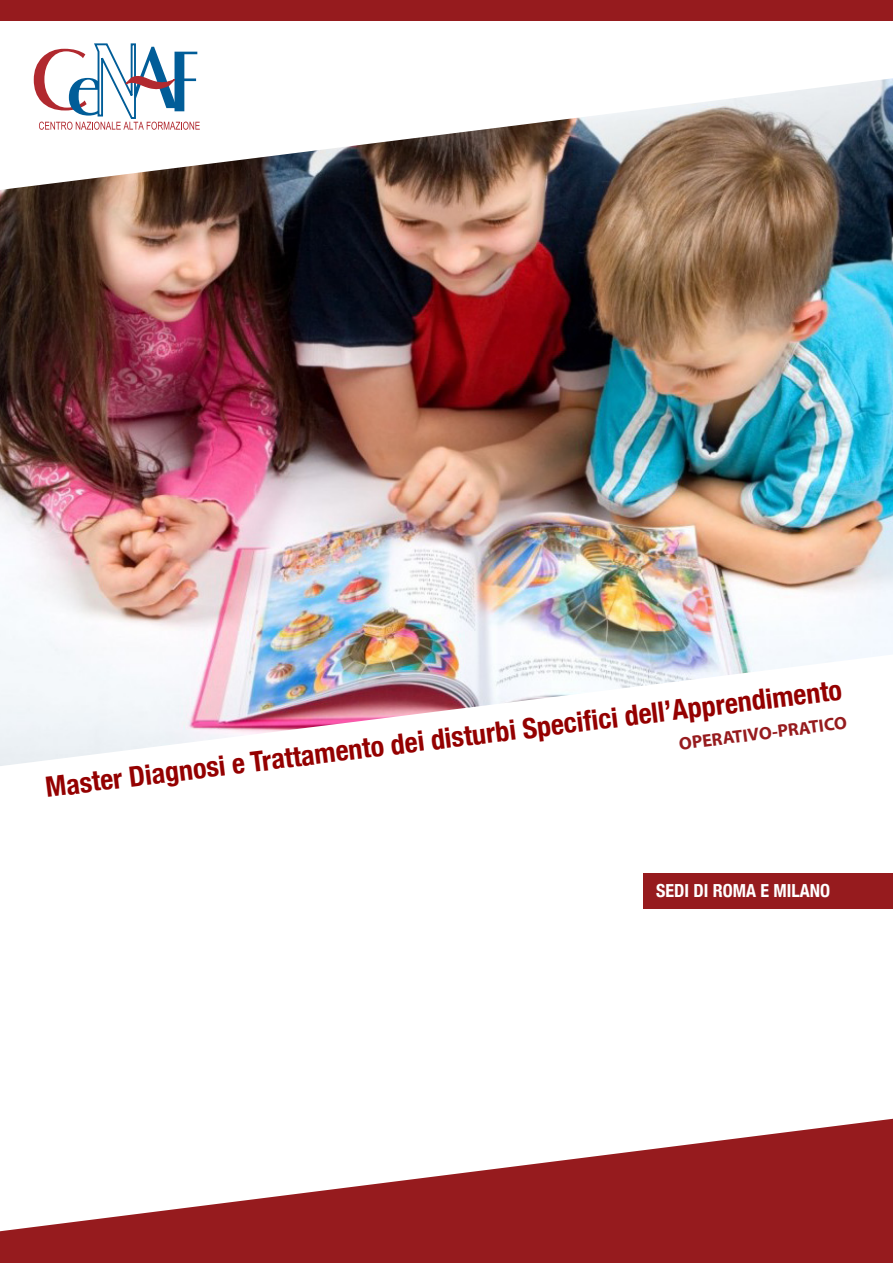
<style>
.page{position:relative;width:893px;height:1263px;background:#fff}
.page>*{position:absolute;margin:0;border:0;box-sizing:border-box;transform-origin:0 0}
.t1{font:700 condensed 28.05px "Helvetica Neue";color:#940000}
.t2{font:700 18px "Myriad Pro";color:#961b1e}
.t3{font:700 condensed 18px "Helvetica Neue";color:#fff}
</style>
<div class="page">
<img style="left:0;top:190px;width:893px;height:464px">
<div style="left:0;top:0;width:893px;height:21px;background:#961b1e"></div>
<svg style="left:0;top:1119px;width:893px;height:144px;fill:#961b1e"></svg>
<img style="left:3px;top:76px;width:890px;height:114px">
<img style="left:0;top:654px;width:890px;height:112px">
<div style="left:644px;top:873px;width:249px;height:36px;background:#961b1e"></div>
<svg style="left:34px;top:43px;width:166px;height:87px"></svg>
<p class="t1" style="left:43px;top:764px;width:804px;rotate:-7deg">Master Diagnosi e Trattamento dei disturbi Specifi ci dell’Apprendimento</p>
<p class="t2" style="left:678px;top:732px;width:171px;rotate:-7deg">OPERATIVO-PRATICO</p>
<p class="t3" style="left:656px;top:876px;width:175px">SEDI DI ROMA E MILANO</p>
</div>
